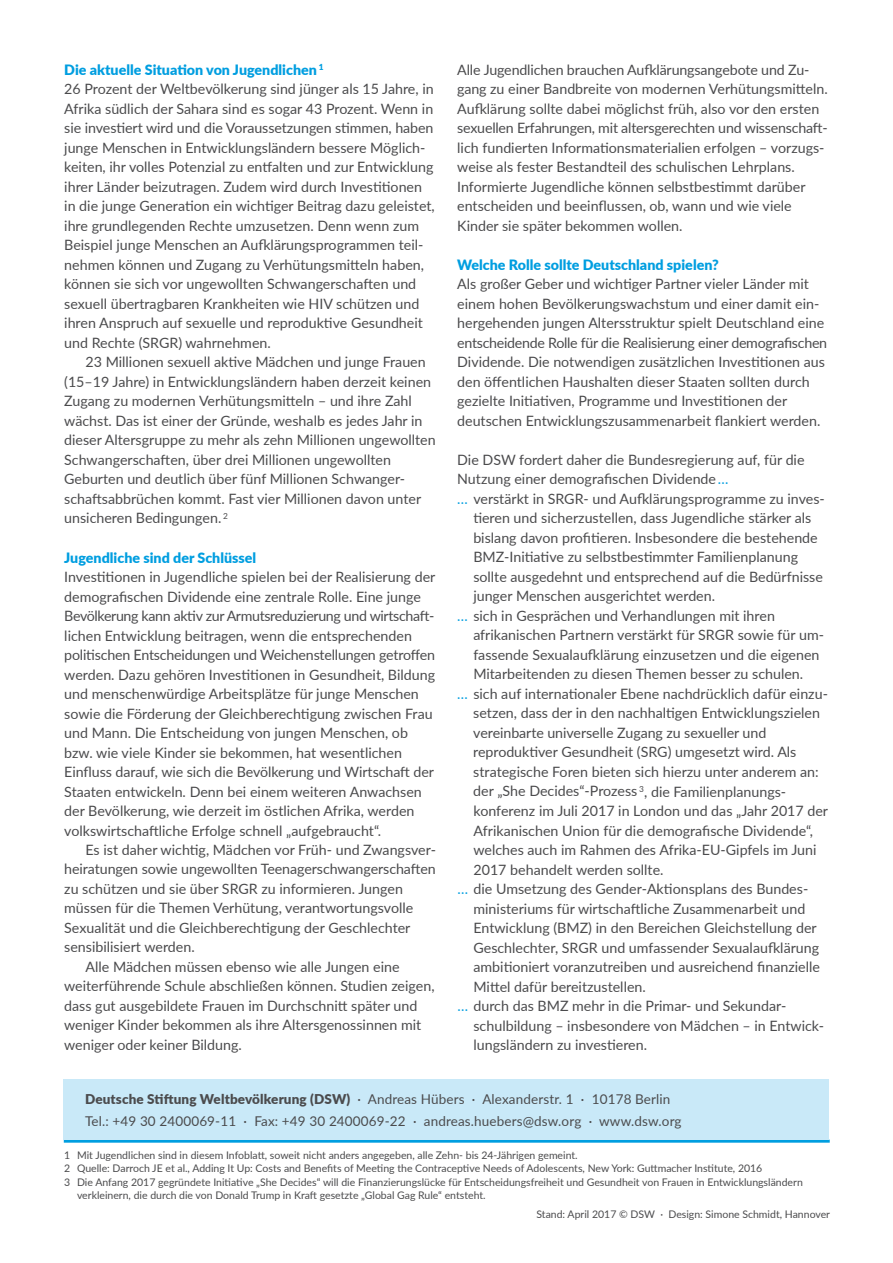
<style>
.page{position:relative;width:893px;height:1263px;background:#fff}
.page>*{position:absolute;margin:0;border:0;box-sizing:border-box;transform-origin:0 0}
.t1{font:14.25px/19.5px "Lato";color:#4b4b4d}
.t2{font:900 14.25px "Lato";color:#009ee0}
.t3{font:13.5px/22.5px "Lato";letter-spacing:.01em;color:#4b4b4d}
.t4{font:10.5px "Lato";color:#4b4b4d}
.s1{font-weight:900;color:#009ee0}
.s2{color:#009ee0}
.s3{font-weight:900}
</style>
<div class="page">
<hr style="left:64px;top:1140px;width:766px;height:3px;background:#009ee0">
<div style="left:64px;top:1079px;width:765px;height:61px;background:#c9e9f8"></div>
<p class="t1" style="left:64px;top:59px;width:372px"><span class="s1">Die aktuelle Situation von Jugendlichen</span> <sup>1<br></sup>26 Prozent der Weltbevölkerung sind jünger als 15 Jahre, in Afrika südlich der Sahara sind es sogar 43 Prozent. Wenn in sie investiert wird und die Voraussetzungen stimmen, haben junge Menschen in Entwicklungsländern bessere Möglich&shy;keiten, ihr volles Potenzial zu entfalten und zur Entwicklung ihrer Länder beizutragen. Zudem wird durch Investitionen in die junge Generation ein wichtiger Beitrag dazu geleistet, ihre grundlegenden Rechte umzusetzen. Denn wenn zum Beispiel junge Menschen an Aufklärungsprogrammen teil&shy;nehmen können und Zugang zu Verhütungsmitteln haben, können sie sich vor ungewollten Schwangerschaften und sexuell übertragbaren Krankheiten wie HIV schützen und ihren Anspruch auf sexuelle und reproduktive Gesundheit und Rechte (SRGR) wahrnehmen.</p>
<p class="t1" style="left:64px;top:352px;width:373px;text-indent:21px">23 Millionen sexuell aktive Mädchen und junge Frauen (15–19 Jahre) in Entwicklungsländern haben derzeit keinen Zugang zu modernen Verhütungsmitteln – und ihre Zahl wächst. Das ist einer der Gründe, weshalb es jedes Jahr in dieser Altersgruppe zu mehr als zehn Millionen ungewollten Schwangerschaften, über drei Millionen ungewollten -Geburten und deutlich über fünf Millionen Schwanger&shy;schaftsabbrüchen kommt. Fast vier Millionen davon unter unsicheren Bedingungen. <sup>2</sup></p>
<p class="t2" style="left:64px;top:547px;width:194px">Jugendliche sind der Schlüssel</p>
<p class="t1" style="left:64px;top:566px;width:373px">Investitionen in Jugendliche spielen bei der Realisierung der demografischen Dividende eine zentrale Rolle. Eine junge Bevölkerung kann aktiv zur Armutsreduzierung und wirtschaft&shy;lichen Entwicklung beitragen, wenn die entsprechenden politischen Entscheidungen und Weichenstellungen getroffen werden. Dazu gehören Investitionen in Gesundheit, Bildung und menschenwürdige Arbeitsplätze für junge Menschen sowie die Förderung der Gleichberechtigung zwischen Frau und Mann. Die Entscheidung von jungen Menschen, ob bzw. wie viele Kinder sie bekommen, hat -wesentlichen -Einfluss darauf, wie sich die Bevölkerung und Wirtschaft der Staaten entwickeln. Denn bei einem -weiteren Anwachsen der Bevölkerung, wie derzeit im -östlichen Afrika, werden volkswirtschaftliche Erfolge schnell „aufgebraucht“.</p>
<p class="t1" style="left:86px;top:839px;width:352px">Es ist daher wichtig, Mädchen vor Früh- und Zwangsver-</p>
<p class="t1" style="left:64px;top:859px;width:373px">heiratungen sowie ungewollten Teenagerschwangerschaften</p>
<p class="t1" style="left:64px;top:878px;width:340px">zu schützen und sie über SRGR zu informieren. Jungen</p>
<p class="t1" style="left:64px;top:898px;width:351px">müssen für die -Themen Verhütung, verantwortungsvolle</p>
<p class="t1" style="left:64px;top:917px;width:348px">Sexualität und die Gleichberechtigung der Geschlechter</p>
<p class="t1" style="left:64px;top:937px;width:132px">sensibilisiert werden.</p>
<p class="t1" style="left:85px;top:956px;width:316px">Alle Mädchen müssen ebenso wie alle Jungen eine</p>
<p class="t1" style="left:64px;top:976px;width:372px">-weiterführende Schule abschließen können. Studien zeigen,</p>
<p class="t1" style="left:64px;top:995px;width:355px">dass gut ausgebildete Frauen im Durchschnitt später und</p>
<p class="t1" style="left:64px;top:1015px;width:359px">-weniger Kinder bekommen als ihre Altersgenossinnen mit</p>
<p class="t1" style="left:64px;top:1034px;width:179px">weniger oder keiner Bildung.</p>
<p class="t1" style="left:457px;top:59px;width:372px">Alle Jugendlichen brauchen Aufklärungsangebote und Zu&shy;gang zu einer Bandbreite von modernen Verhütungsmitteln. -Aufklärung sollte dabei möglichst früh, also vor den ersten sexuellen Erfahrungen, mit altersgerechten und wissenschaft&shy;lich fundierten Informationsmaterialien erfolgen – vorzugs&shy;weise als fester Bestandteil des schulischen Lehrplans.<br>Informierte Jugendliche können selbstbestimmt darüber entscheiden und beeinflussen, ob, wann und wie viele -Kinder sie später bekommen wollen.</p>
<p class="t2" style="left:457px;top:254px;width:263px">Welche Rolle sollte Deutschland spielen?</p>
<p class="t1" style="left:457px;top:274px;width:371px">Als großer Geber und wichtiger Partner vieler Länder mit einem hohen Bevölkerungswachstum und einer damit ein&shy;hergehenden jungen Altersstruktur spielt Deutschland eine entscheidende Rolle für die Realisierung einer demografischen Dividende. Die notwendigen zusätzlichen -Investitionen aus den öffentlichen Haushalten dieser -Staaten sollten durch gezielte Initiativen, Programme und Investitionen der -deutschen Entwicklungszusammenarbeit flankiert werden.</p>
<p class="t1" style="left:457px;top:449px;width:349px">Die DSW fordert daher die Bundesregierung auf, für die</p>
<p class="t1" style="left:457px;top:469px;width:273px">Nutzung einer demografischen Dividende <span class="s2">…</span></p>
<p class="t1" style="left:457px;top:488px;width:369px"><span class="s2">…</span> verstärkt in SRGR- und Aufklärungsprogramme zu inves-</p>
<p class="t1" style="left:473px;top:508px;width:340px">tieren und sicherzustellen, dass Jugendliche stärker als</p>
<p class="t1" style="left:473px;top:527px;width:346px">bislang davon profitieren. Insbesondere die bestehende</p>
<p class="t1" style="left:473px;top:547px;width:326px">BMZ-Initiative zu selbstbestimmter Familienplanung</p>
<p class="t1" style="left:473px;top:566px;width:351px">-sollte ausgedehnt und entsprechend auf die Bedürfnisse</p>
<p class="t1" style="left:473px;top:586px;width:243px">junger Menschen ausgerichtet werden.</p>
<p class="t1" style="left:457px;top:605px;width:319px"><span class="s2">…</span> sich in Gesprächen und Verhandlungen mit ihren</p>
<p class="t1" style="left:473px;top:625px;width:352px">-afrikanischen Partnern verstärkt für SRGR sowie für um-</p>
<p class="t1" style="left:473px;top:644px;width:348px">fassende Sexualaufklärung einzusetzen und die eigenen</p>
<p class="t1" style="left:473px;top:664px;width:331px">Mitarbeitenden zu diesen Themen besser zu schulen.</p>
<p class="t1" style="left:457px;top:683px;width:372px"><span class="s2">…</span> sich auf internationaler Ebene nachdrücklich dafür einzu-</p>
<p class="t1" style="left:473px;top:703px;width:348px">setzen, dass der in den nachhaltigen Entwicklungszielen</p>
<p class="t1" style="left:473px;top:722px;width:294px">vereinbarte universelle Zugang zu sexueller und</p>
<p class="t1" style="left:473px;top:742px;width:325px">reproduk-tiver Gesundheit (SRG) umgesetzt wird. Als</p>
<p class="t1" style="left:473px;top:761px;width:347px">-strategische Foren bieten sich hierzu unter anderem an:</p>
<p class="t1" style="left:473px;top:781px;width:314px">der „She -Decides“-Prozess <sup>3</sup>, die Familienplanungs-</p>
<p class="t1" style="left:473px;top:800px;width:356px">konferenz im Juli 2017 in London und das „Jahr 2017 der</p>
<p class="t1" style="left:473px;top:820px;width:341px">Afrikanischen Union für die demografische Dividende“,</p>
<p class="t1" style="left:473px;top:839px;width:345px">welches auch im Rahmen des Afrika-EU-Gipfels im Juni</p>
<p class="t1" style="left:473px;top:859px;width:192px">2017 behandelt werden sollte.</p>
<p class="t1" style="left:457px;top:878px;width:352px"><span class="s2">…</span> die Umsetzung des Gender-Aktionsplans des Bundes-</p>
<p class="t1" style="left:473px;top:898px;width:333px">ministeriums für wirtschaftliche Zusammenarbeit und</p>
<p class="t1" style="left:473px;top:917px;width:345px">Entwicklung (BMZ) in den Bereichen Gleichstellung der</p>
<p class="t1" style="left:473px;top:937px;width:347px">Geschlechter, SRGR und umfassender Sexualaufklärung</p>
<p class="t1" style="left:473px;top:956px;width:348px">ambitioniert voranzutreiben und ausreichend finanzielle</p>
<p class="t1" style="left:473px;top:976px;width:174px">Mittel dafür bereitzustellen.</p>
<p class="t1" style="left:457px;top:995px;width:330px"><span class="s2">…</span> durch das BMZ mehr in die Primar- und Sekundar-</p>
<p class="t1" style="left:473px;top:1015px;width:352px">schulbildung – insbesondere von Mädchen – in Entwick-</p>
<p class="t1" style="left:473px;top:1034px;width:175px">lungsländern zu investieren.</p>
<p class="t3" style="left:85px;top:1087px;width:598px"><span class="s3">Deutsche Stiftung Weltbevölkerung (DSW)</span> · Andreas Hübers · Alexanderstr. 1 · 10178 Berlin<br>Tel.: +49 30 2400069-11 · Fax: +49 30 2400069-22 · andreas.huebers@dsw.org · www.dsw.org</p>
<p class="t4" style="left:64px;top:1147px;width:515px">1 Mit Jugendlichen sind in diesem Infoblatt, soweit nicht anders angegeben, alle Zehn- bis 24-Jährigen gemeint.</p>
<p class="t4" style="left:64px;top:1161px;width:700px">2 Quelle: Darroch JE et al., Adding It Up: Costs and Benefits of Meeting the Contraceptive Needs of Adolescents, New York: Guttmacher Institute, 2016</p>
<p class="t4" style="left:64px;top:1174px;width:740px">3 Die Anfang 2017 gegründete Initiative „She Decides“ will die Finanzierungslücke für Entscheidungsfreiheit und Gesundheit von Frauen in Entwicklungsländern</p>
<p class="t4" style="left:77px;top:1188px;width:410px">verkleinern, die durch die von Donald Trump in Kraft gesetzte „Global Gag Rule“ entsteht.</p>
<p class="t4" style="left:536px;top:1206px;width:295px">Stand: April 2017 © DSW · Design: Simone Schmidt, Hannover</p>
</div>
